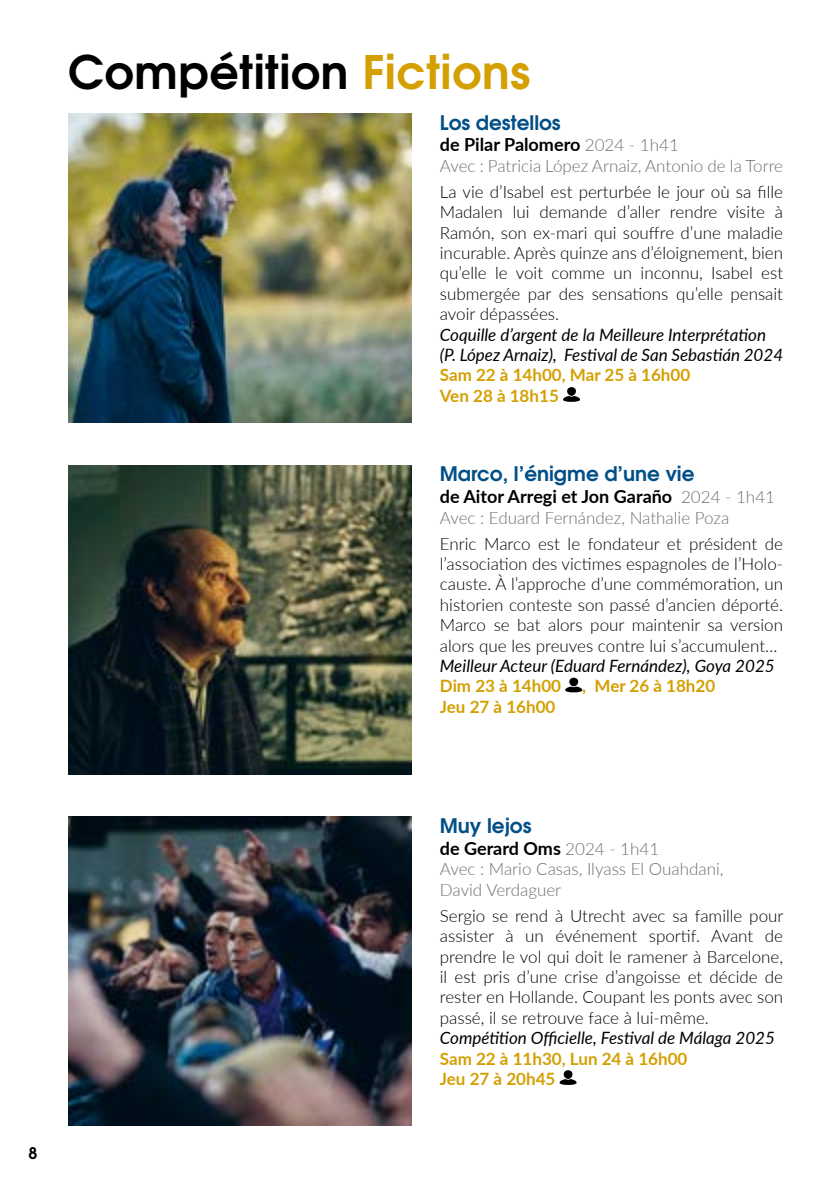
<style>
.page{position:relative;width:840px;height:1191px;background:#fff}
.page>*{position:absolute;margin:0;border:0;box-sizing:border-box;transform-origin:0 0}
.t1{font:700 46px "Te X Gyre Adventor";letter-spacing:.01em;color:#000}
.t2{font:700 20px "Te X Gyre Adventor";color:#004f87}
.t3{font:700 18px "Lato";color:#000}
.t4{font:300 17px/20.4px "Lato";color:#000;text-align:justify}
.t5{font:italic 17px/20.4px "Lato";color:#000}
.t6{font:300 17px/20.4px "Lato";color:#706f6f}
.t7{font:700 17px/20.4px "Lato";color:#d49f00}
.t8{font:700 16px "Te X Gyre Adventor";color:#000}
.s1{color:#d49f00}
.s2{font-weight:300;font-size:17px;color:#706f6f}
</style>
<div class="page">
<svg style="left:563px;top:387px;width:16px;height:15px"></svg>
<svg style="left:565px;top:677px;width:17px;height:16px"></svg>
<img style="left:68px;top:113px;width:343px;height:309px">
<img style="left:68px;top:465px;width:343px;height:309px">
<svg style="left:559px;top:1070px;width:17px;height:15px"></svg>
<img style="left:68px;top:817px;width:343px;height:308px">
<h1 class="t1" style="left:68px;top:32px;width:463px">Compétition <span class="s1">Fictions</span></h1>
<p class="t2" style="left:439px;top:105px;width:122px">Los destellos</p>
<p class="t3" style="left:439px;top:131px;width:240px">de Pilar Palomero <span class="s2">2024 - 1h41</span></p>
<p class="t6" style="left:439px;top:155px;width:344px">Avec : Patricia López Arnaiz, Antonio de la Torre</p>
<p class="t4" style="left:439px;top:181px;width:344px">La vie d’Isabel est perturbée le jour où sa fille Madalen lui demande d’aller rendre visite à Ramón, son ex-mari qui souffre d’une maladie incurable. Après quinze ans d’éloignement, bien qu’elle le voit comme un inconnu, Isabel est submergée par des sensations qu’elle pensait avoir dépassées.</p>
<p class="t5" style="left:439px;top:323px;width:344px">Coquille d’argent de la Meilleure Interprétation (P. López Arnaiz), Festival de San Sebastián 2024</p>
<p class="t7" style="left:439px;top:364px;width:252px">Sam 22 à 14h00, Mar 25 à 16h00<br>Ven 28 à 18h15</p>
<p class="t2" style="left:439px;top:457px;width:256px">Marco, l’énigme d’une vie</p>
<p class="t3" style="left:439px;top:483px;width:336px">de Aitor Arregi et Jon Garaño <span class="s2">2024 - 1h41</span></p>
<p class="t6" style="left:439px;top:506px;width:291px">Avec : Eduard Fernández, Nathalie Poza</p>
<p class="t4" style="left:439px;top:532px;width:344px">Enric Marco est le fondateur et président de l’association des victimes espagnoles de l’Holo&shy;causte. À l’approche d’une commémoration, un historien conteste son passé d’ancien déporté.<br>Marco se bat alors pour maintenir sa version alors que les preuves contre lui s’accumulent…</p>
<p class="t5" style="left:439px;top:655px;width:336px">Meilleur Acteur (Eduard Fernández), Goya 2025</p>
<p class="t7" style="left:439px;top:675px;width:277px">Dim 23 à 14h00 , Mer 26 à 18h20<br>Jeu 27 à 16h00</p>
<p class="t8" style="left:28px;top:1138px;width:10px">8</p>
<p class="t2" style="left:439px;top:808px;width:93px">Muy lejos</p>
<p class="t3" style="left:439px;top:835px;width:221px">de Gerard Oms <span class="s2">2024 - 1h41</span></p>
<p class="t6" style="left:439px;top:858px;width:285px">Avec : Mario Casas, Ilyass El Ouahdani,<br>David Verdaguer</p>
<p class="t4" style="left:439px;top:904px;width:345px">Sergio se rend à Utrecht avec sa famille pour assister à un événement sportif. Avant de prendre le vol qui doit le ramener à Barcelone, il est pris d’une crise d’angoisse et décide de rester en Hollande. Coupant les ponts avec son passé, il se retrouve face à lui-même.</p>
<p class="t5" style="left:439px;top:1027px;width:336px">Compétition Officielle, Festival de Málaga 2025</p>
<p class="t7" style="left:439px;top:1047px;width:249px">Sam 22 à 11h30, Lun 24 à 16h00<br>Jeu 27 à 20h45</p>
</div>
